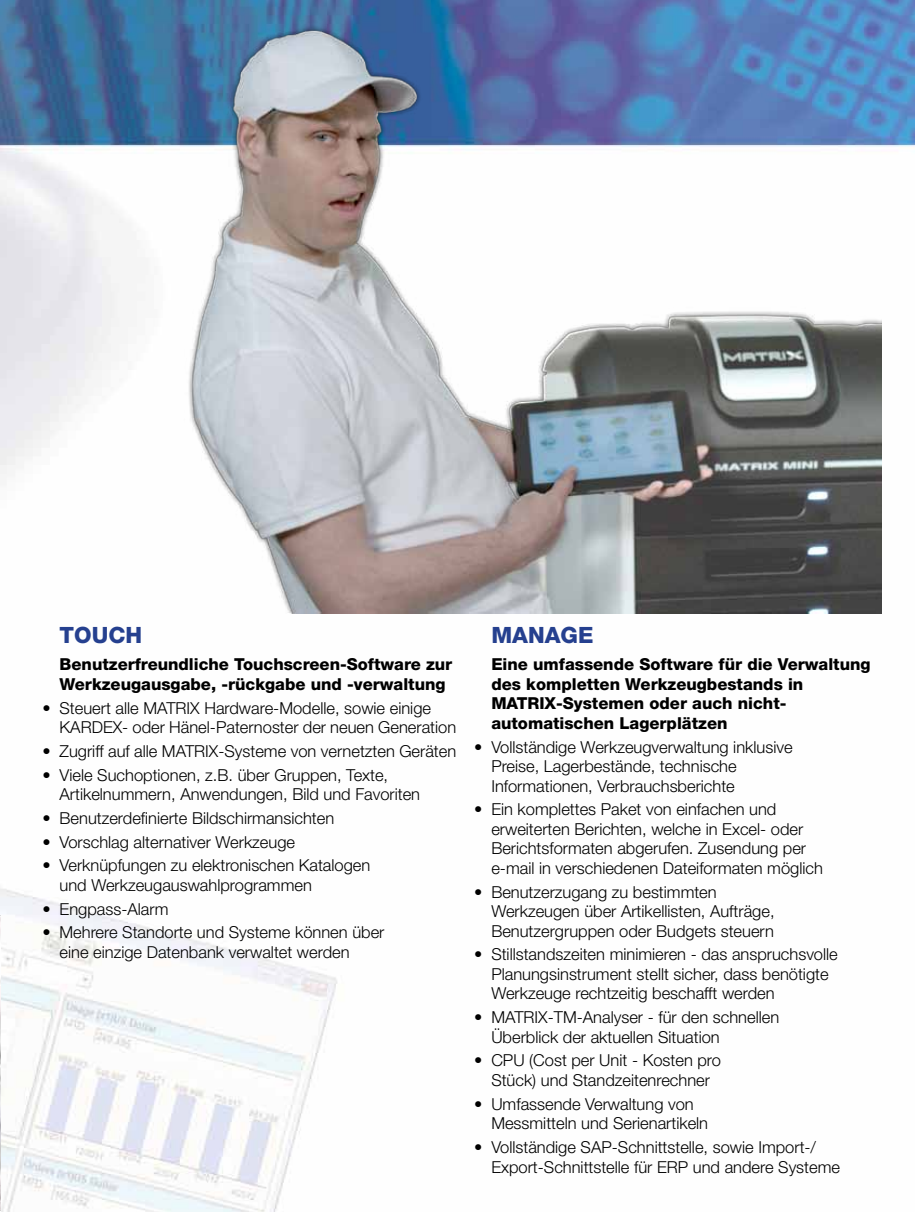
<style>
.page{position:relative;width:915px;height:1212px;background:#fff}
.page>*{position:absolute;margin:0;border:0;box-sizing:border-box;transform-origin:0 0}
.t1{font:800 22.5px "Helvetica Neue LT Std";color:#25408f}
.t2{font:300 16.5px/19.5px "Helvetica Neue LT Std";color:#000}
.t3{font:800 16.5px/19.5px "Helvetica Neue LT Std";color:#000}
</style>
<div class="page">
<img style="left:0;top:0;width:914px;height:1212px">
<img style="left:149px;top:21px;width:732px;height:592px">
<img style="left:0;top:571px;width:1px;height:641px">
<h1 class="t1" style="left:60px;top:622px;width:84px">TOUCH</h1>
<p class="t3" style="left:60px;top:655px;width:394px">Benutzerfreundliche Touchscreen-Software zur<br>Werkzeugausgabe, -rückgabe und -verwaltung</p>
<p class="t2" style="left:60px;top:698px;width:398px;text-indent:-17px">• Steuert alle MATRIX Hardware-Modelle, sowie einige<br>KARDEX- oder Hänel-Paternoster der neuen Generation</p>
<p class="t2" style="left:43px;top:741px;width:415px">• Zugriff auf alle MATRIX-Systeme von vernetzten Geräten</p>
<p class="t2" style="left:60px;top:765px;width:362px;text-indent:-17px">• Viele Suchoptionen, z.B. über Gruppen, Texte,<br>Artikelnummern, Anwendungen, Bild und Favoriten</p>
<p class="t2" style="left:42px;top:808px;width:293px">• Benutzerdefinierte Bildschirmansichten</p>
<p class="t2" style="left:42px;top:832px;width:254px">• Vorschlag alternativer Werkzeuge</p>
<p class="t2" style="left:60px;top:855px;width:312px;text-indent:-17px">• Verknüpfungen zu elektronischen Katalogen und Werkzeugauswahlprogrammen</p>
<p class="t2" style="left:42px;top:899px;width:127px">• Engpass-Alarm</p>
<p class="t2" style="left:60px;top:922px;width:326px;text-indent:-17px">• Mehrere Standorte und Systeme können über eine einzige Datenbank verwaltet werden</p>
<h1 class="t1" style="left:491px;top:622px;width:104px">MANAGE</h1>
<p class="t3" style="left:491px;top:655px;width:380px">Eine umfassende Software für die Verwaltung des kompletten Werkzeugbestands in MATRIX-Systemen oder auch nicht&shy;automatischen Lagerplätzen</p>
<p class="t2" style="left:491px;top:737px;width:303px;text-indent:-17px">• Vollständige Werkzeugverwaltung inklusive<br>Preise, Lagerbestände, technische<br>Informationen, Verbrauchsberichte</p>
<p class="t2" style="left:491px;top:799px;width:333px;text-indent:-17px">• Ein komplettes Paket von einfachen und erweiterten Berichten, welche in Excel- oder Berichtsformaten abgerufen. Zusendung per e-mail in verschiedenen Dateiformaten möglich</p>
<p class="t2" style="left:491px;top:882px;width:285px;text-indent:-17px">• Benutzerzugang zu bestimmten<br>Werkzeugen über Artikellisten, Aufträge,<br>Benutzergruppen oder Budgets steuern</p>
<p class="t2" style="left:491px;top:944px;width:348px;text-indent:-17px">• Stillstandszeiten minimieren - das anspruchsvolle<br>Planungsinstrument stellt sicher, dass benötigte<br>Werkzeuge rechtzeitig beschafft werden</p>
<p class="t2" style="left:491px;top:1007px;width:289px;text-indent:-17px">• MATRIX-TM-Analyser - für den schnellen<br>Überblick der aktuellen Situation</p>
<p class="t2" style="left:474px;top:1050px;width:248px;text-align:center">• CPU (Cost per Unit - Kosten pro<br>Stück) und Standzeitenrechner</p>
<p class="t2" style="left:491px;top:1094px;width:218px;text-indent:-17px">• Umfassende Verwaltung von<br>Messmitteln und Serienartikeln</p>
<p class="t2" style="left:491px;top:1137px;width:350px;text-indent:-17px">• Vollständige SAP-Schnittstelle, sowie Import-/<br>Export-Schnittstelle für ERP und andere Systeme</p>
</div>
